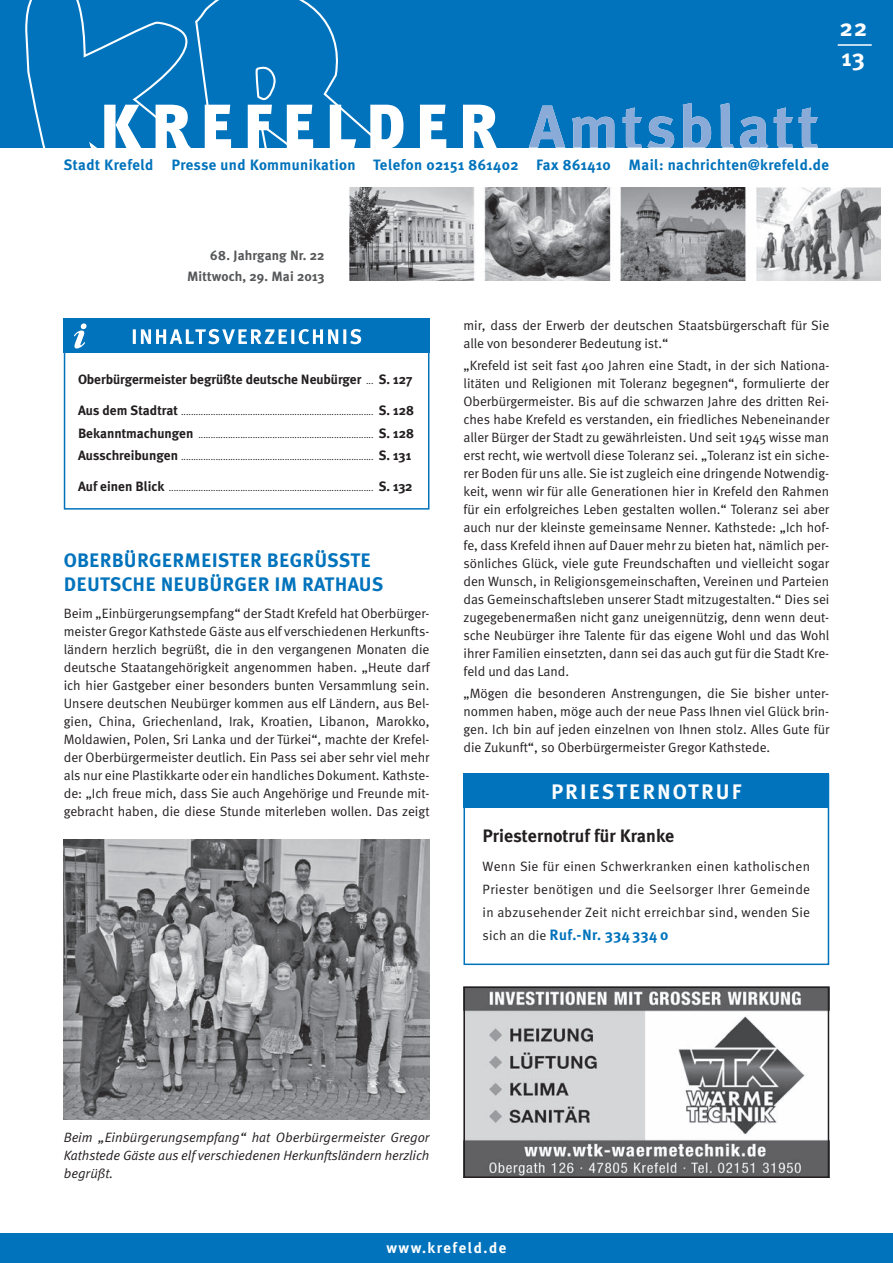
<style>
.page{position:relative;width:893px;height:1263px;background:#fff}
.page>*{position:absolute;margin:0;border:0;box-sizing:border-box;transform-origin:0 0}
.t1{font:700 24px/30px "Meta Plus";color:#fff}
.t2{font:700 21px "Meta Plus";letter-spacing:.1em;color:#fff}
.t3{font:700 19.5px/24px "Meta Plus";letter-spacing:.01em;color:#0073bc}
.t4{font:700 18px "Meta Plus";color:#231f20}
.t5{font:700 15px "Meta Plus";letter-spacing:.025em;color:#0073bc}
.t6{font:700 15px "Meta Plus";letter-spacing:.1em;color:#fff}
.t7{font:13.5px/18px "Meta Normal";color:#231f20;text-align:justify}
.t8{font:italic 13.5px/18px "Meta Normal";color:#231f20;text-align:justify}
.t9{font:700 13.5px "Meta Plus";letter-spacing:-.005em;color:#231f20}
.t10{font:700 13.5px/21px "Meta Plus";letter-spacing:.01em;color:#57585a;text-align:right}
.t11{font:9px "Meta Normal";color:#231f20}
.s1{font-family:"Meta Normal";font-weight:400;font-size:9px}
.s2{font-family:"Meta Plus";font-weight:700;font-size:13.5px}
.s3{font-family:"Meta Normal";font-weight:400;font-size:13.5px;color:#231f20}
</style>
<div class="page">
<div style="left:0;top:0;width:893px;height:147px;background:#0073bc"></div>
<svg style="left:24px;top:0;width:366px;height:148px"></svg>
<img style="left:349px;top:187px;width:531px;height:94px">
<svg style="left:104px;top:105px;width:393px;height:43px"></svg>
<svg style="left:528px;top:103px;width:290px;height:45px"></svg>
<div style="left:0;top:1233px;width:893px;height:30px;background:#0073bc"></div>
<hr style="left:838px;top:44px;width:34px;height:2px;background:#fff">
<img style="left:466px;top:989px;width:360px;height:186px">
<div style="left:463px;top:986px;width:366px;height:192px;border:2px solid #231f20"></div>
<div style="left:64px;top:319px;width:365px;height:191px;border:2px solid #0073bc"></div>
<div style="left:95px;top:319px;width:334px;height:34px;background:#0073bc"></div>
<div style="left:64px;top:319px;width:34px;height:34px;background:#0073bc"></div>
<svg style="left:74px;top:323px;width:13px;height:25px"></svg>
<svg style="left:133px;top:329px;width:228px;height:15px"></svg>
<div style="left:463px;top:774px;width:366px;height:191px;border:2px solid #0073bc"></div>
<div style="left:463px;top:774px;width:366px;height:34px;background:#0073bc"></div>
<img style="left:64px;top:839px;width:365px;height:280px">
<h1 class="t1" style="left:840px;top:14px;width:29px">22<br>13</h1>
<p class="t5" style="left:64px;top:159px;width:767px">Stadt Krefeld Presse und Kommunikation Telefon 02151 861402 Fax 861410 Mail: nachrichten@krefeld.de</p>
<p class="t10" style="left:187px;top:245px;width:139px">68. Jahrgang Nr. 22<br>Mittwoch, 29. Mai 2013</p>
<p class="t9" style="left:78px;top:374px;width:336px">Oberbürgermeister begrüßte deutsche Neubürger <span class="s1">...</span> S. 127</p>
<p class="t11" style="left:78px;top:407px;width:338px"><span class="s2">Aus dem Stadtrat</span> .............................................................................. <span class="s2">S. 128</span></p>
<p class="t11" style="left:78px;top:429px;width:338px"><span class="s2">Bekanntmachungen</span> ....................................................................... <span class="s2">S. 128</span></p>
<p class="t11" style="left:78px;top:451px;width:335px"><span class="s2">Ausschreibungen</span> .............................................................................. <span class="s2">S. 131</span></p>
<p class="t11" style="left:78px;top:483px;width:336px"><span class="s2">Auf einen Blick</span> ................................................................................... <span class="s2">S. 132</span></p>
<h3 class="t3" style="left:64px;top:550px;width:321px">OBERBÜRGERMEISTER BEGRÜSSTE<br>DEUTSCHE NEUBÜRGER IM RATHAUS</h3>
<p class="t7" style="left:64px;top:604px;width:367px">Beim „Einbürgerungsempfang“ der Stadt Krefeld hat Oberbürger&shy;meister Gregor Kathstede Gäste aus elf verschiedenen Herkunfts&shy;ländern herzlich begrüßt, die in den vergangenen Monaten die deutsche Staatangehörigkeit angenommen haben. „Heute darf ich hier Gastgeber einer besonders bunten Versammlung sein.<br>Unsere deutschen Neubürger kommen aus elf Ländern, aus Bel&shy;gien, China, Griechenland, Irak, Kroatien, Libanon, Marokko, Moldawien, Polen, Sri Lanka und der Türkei“, machte der Krefel&shy;der Oberbürgermeister deutlich. Ein Pass sei aber sehr viel mehr als nur eine Plastikkarte oder ein handliches Dokument. Kathste&shy;de: „Ich freue mich, dass Sie auch Angehörige und Freunde mit&shy;gebracht haben, die diese Stunde miterleben wollen. Das zeigt</p>
<p class="t7" style="left:463px;top:316px;width:367px">mir, dass der Erwerb der deutschen Staatsbürgerschaft für Sie alle von besonderer Bedeutung ist.“</p>
<p class="t7" style="left:463px;top:356px;width:367px">„Krefeld ist seit fast 400 Jahren eine Stadt, in der sich Nationa&shy;litäten und Religionen mit Toleranz begegnen“, formulierte der Oberbürgermeister. Bis auf die schwarzen Jahre des dritten Rei&shy;ches habe Krefeld es verstanden, ein friedliches Nebeneinander aller Bürger der Stadt zu gewährleisten. Und seit 1945 wisse man erst recht, wie wertvoll diese Toleranz sei. „Toleranz ist ein siche&shy;rer Boden für uns alle. Sie ist zugleich eine dringende Notwendig&shy;keit, wenn wir für alle Generationen hier in Krefeld den Rahmen für ein erfolgreiches Leben gestalten wollen.“ Toleranz sei aber auch nur der kleinste gemeinsame Nenner. Kathstede: „Ich hof&shy;fe, dass Krefeld ihnen auf Dauer mehr zu bieten hat, nämlich per&shy;sönliches Glück, viele gute Freundschaften und vielleicht sogar den Wunsch, in Religionsgemeinschaften, Vereinen und Parteien das Gemeinschaftsleben unserer Stadt mitzugestalten.“ Dies sei zugegebenermaßen nicht ganz uneigennützig, denn wenn deut&shy;sche Neubürger ihre Talente für das eigene Wohl und das Wohl ihrer Familien einsetzten, dann sei das auch gut für die Stadt Kre&shy;feld und das Land.</p>
<p class="t7" style="left:463px;top:684px;width:367px">„Mögen die besonderen Anstrengungen, die Sie bisher unter&shy;nommen haben, möge auch der neue Pass Ihnen viel Glück brin&shy;gen. Ich bin auf jeden einzelnen von Ihnen stolz. Alles Gute für die Zukunft“, so Oberbürgermeister Gregor Kathstede.</p>
<h2 class="t2" style="left:551px;top:783px;width:192px">PRIESTERNOTRUF</h2>
<h3 class="t4" style="left:483px;top:828px;width:193px">Priesternotruf für Kranke</h3>
<p class="t7" style="left:483px;top:854px;width:329px;line-height:23px">Wenn Sie für einen Schwerkranken einen katholischen Priester benötigen und die Seelsorger Ihrer Gemeinde in abzusehender Zeit nicht erreichbar sind, wenden Sie</p>
<p class="t5" style="left:483px;top:928px;width:187px"><span class="s3">sich an die</span> Ruf.-Nr. 334 334 0</p>
<p class="t8" style="left:64px;top:1128px;width:367px">Beim „Einbürgerungsempfang“ hat Oberbürgermeister Gregor Kathstede Gäste aus elf verschiedenen Herkunftsländern herzlich begrüßt.</p>
<p class="t6" style="left:386px;top:1242px;width:122px">www.krefeld.de</p>
</div>
